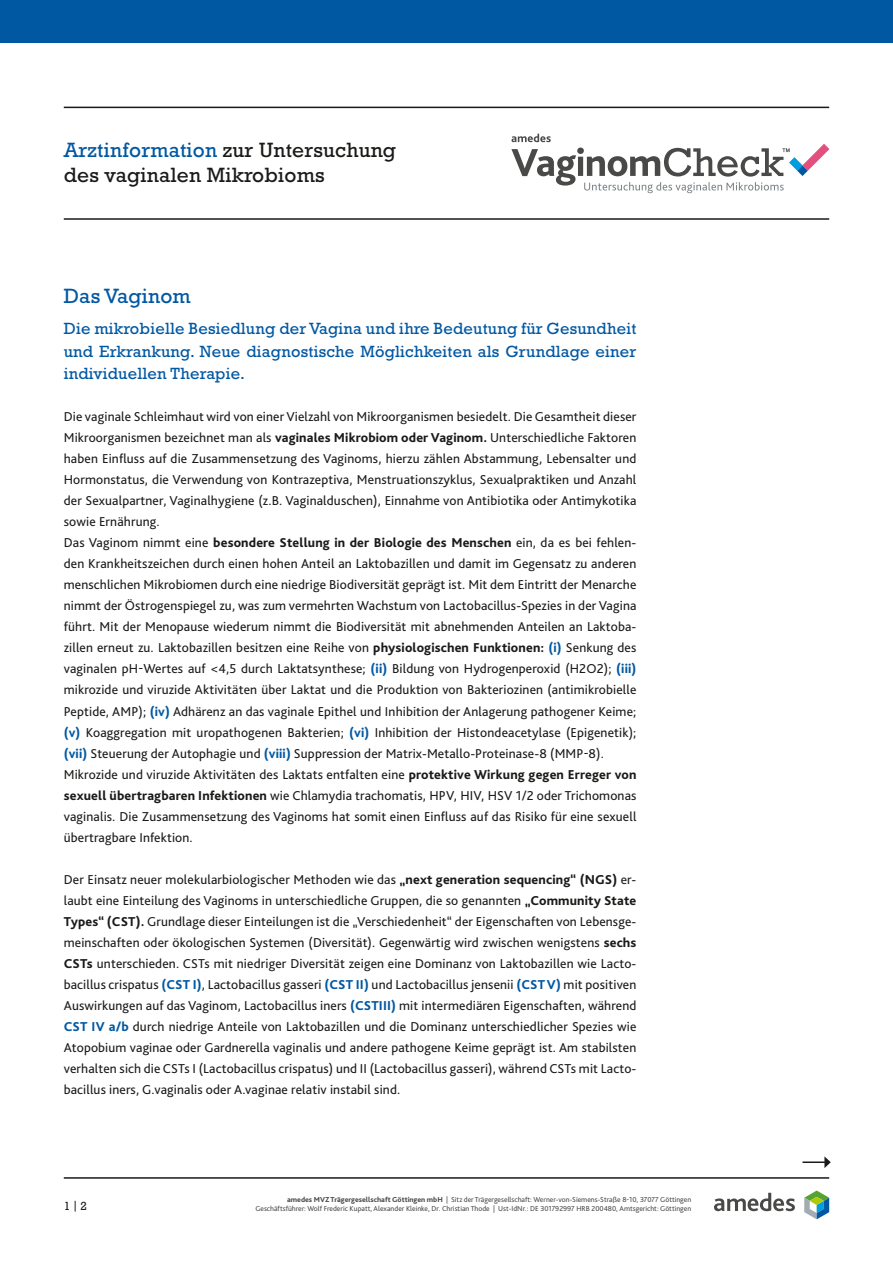
<style>
.page{position:relative;width:893px;height:1263px;background:#fff}
.page>*{position:absolute;margin:0;border:0;box-sizing:border-box;transform-origin:0 0}
.t1{font:21px/25.5px "Rockwell";letter-spacing:.01em;color:#1a1a18}
.t2{font:21px "Rockwell";letter-spacing:.01em;color:#0058a3}
.t3{font:16.5px/22.5px "Rockwell";letter-spacing:.01em;color:#0058a3;text-align:justify}
.t4{font:13.5px/21px "Bliss Pro";letter-spacing:.01em;color:#1a1a18}
.t5{font:12px "Rockwell";color:#1a1a18}
.t6{font:7.5px/9px "Bliss Pro";color:#494948;text-align:right}
.s1{color:#0058a3}
.s2{font-weight:800}
.s3{font-weight:800;color:#0058a3}
</style>
<div class="page">
<hr style="left:64px;top:107px;width:765px;height:1px;background:#1a1a18">
<hr style="left:64px;top:218px;width:765px;height:2px;background:#1a1a18">
<div style="left:0;top:0;width:893px;height:43px;background:#0058a3"></div>
<svg style="left:511px;top:134px;width:318px;height:59px"></svg>
<hr style="left:64px;top:1177px;width:765px;height:2px;background:#1a1a18">
<svg style="left:714px;top:1193px;width:81px;height:18px"></svg>
<svg style="left:804px;top:1190px;width:25px;height:29px"></svg>
<hr style="left:802px;top:1161px;width:23px;height:2px;background:#1a1a18">
<svg style="left:824px;top:1156px;width:7px;height:12px"></svg>
<h1 class="t1" style="left:64px;top:137px;width:334px"><span class="s1">Arztinformation</span> zur Untersuchung des vaginalen Mikrobioms</h1>
<h1 class="t2" style="left:64px;top:284px;width:128px">Das Vaginom</h1>
<p class="t3" style="left:64px;top:317px;width:574px">Die mikrobielle Besiedlung der Vagina und ihre Bedeutung für Gesundheit und Erkrankung. Neue diagnostische Möglichkeiten als Grundlage einer individuellen Therapie.</p>
<p class="t4" style="left:64px;top:406px;width:574px">Die vaginale Schleimhaut wird von einer Vielzahl von Mikroorganismen besiedelt. Die Gesamtheit dieser Mikroorganismen bezeichnet man als <span class="s2">vaginales Mikrobiom oder Vaginom.</span> Unterschiedliche Faktoren haben Einfluss auf die Zusammensetzung des Vaginoms, hierzu zählen Abstammung, Lebensalter und Hormonstatus, die Verwendung von Kontrazeptiva, Menstruationszyklus, Sexualpraktiken und Anzahl der Sexualpartner, Vaginalhygiene (z.B. Vaginalduschen), Einnahme von Antibiotika oder Antimykotika sowie Ernährung.<br>Das Vaginom nimmt eine <span class="s2">besondere Stellung in der Biologie des Menschen</span> ein, da es bei fehlen&shy;den Krankheitszeichen durch einen hohen Anteil an Laktobazillen und damit im Gegensatz zu anderen menschlichen Mikrobiomen durch eine niedrige Biodiversität geprägt ist. Mit dem Eintritt der Menarche nimmt der Östrogenspiegel zu, was zum vermehrten Wachstum von Lactobacillus-Spezies in der Vagina führt. Mit der Menopause wiederum nimmt die Biodiversität mit abnehmenden Anteilen an Laktoba&shy;zillen erneut zu. Laktobazillen besitzen eine Reihe von <span class="s2">physiologischen Funktionen:</span> <span class="s3">(i)</span> Senkung des vaginalen pH-Wertes auf &lt;4,5 durch Laktatsynthese; <span class="s3">(ii)</span> Bildung von Hydrogenperoxid (H2O2); <span class="s3">(iii) </span>mikrozide und viruzide Aktivitäten über Laktat und die Produktion von Bakteriozinen (antimikrobielle Peptide, AMP); <span class="s3">(iv)</span> Adhärenz an das vaginale Epithel und Inhibition der Anlagerung pathogener Keime; <span class="s3">(v)</span> Koaggregation mit uropathogenen Bakterien; <span class="s3">(vi)</span> Inhibition der Histondeacetylase (Epigenetik); <span class="s3">(vii)</span> Steuerung der Autophagie und <span class="s3">(viii)</span> Suppression der Matrix-Metallo-Proteinase-8 (MMP-8).<br>Mikrozide und viruzide Aktivitäten des Laktats entfalten eine <span class="s2">protektive Wirkung gegen Erreger von sexuell übertragbaren Infektionen</span> wie Chlamydia trachomatis, HPV, HIV, HSV 1/2 oder Trichomonas vaginalis. Die Zusammensetzung des Vaginoms hat somit einen Einfluss auf das Risiko für eine sexuell übertragbare Infektion.</p>
<p class="t4" style="left:64px;top:868px;width:574px;text-align:justify">Der Einsatz neuer molekularbiologischer Methoden wie das <span class="s2">„next generation sequencing“ (NGS)</span> er&shy;laubt eine Einteilung des Vaginoms in unterschiedliche Gruppen, die so genannten <span class="s2">„Community State Types“ (CST).</span> Grundlage dieser Einteilungen ist die „Verschiedenheit“ der Eigenschaften von Lebensge&shy;meinschaften oder ökologischen Systemen (Diversität). Gegenwärtig wird zwischen wenigstens <span class="s2">sechs CSTs</span> unterschieden. CSTs mit niedriger Diversität zeigen eine Dominanz von Laktobazillen wie Lacto&shy;bacillus crispatus <span class="s3">(CST I)</span>, Lactobacillus gasseri <span class="s3">(CST II)</span> und Lactobacillus jensenii <span class="s3">(CST V)</span> mit positiven Auswirkungen auf das Vaginom, Lactobacillus iners <span class="s3">(CSTIII)</span> mit intermediären Eigenschaften, während <span class="s3">CST IV a/b</span> durch niedrige Anteile von Laktobazillen und die Dominanz unterschiedlicher Spezies wie Atopobium vaginae oder Gardnerella vaginalis und andere pathogene Keime geprägt ist. Am stabilsten verhalten sich die CSTs I (Lactobacillus crispatus) und II (Lactobacillus gasseri), während CSTs mit Lacto&shy;bacillus iners, G.vaginalis oder A.vaginae relativ instabil sind.</p>
<p class="t5" style="left:64px;top:1199px;width:25px">1|2</p>
<p class="t6" style="left:255px;top:1195px;width:437px"><span class="s2">amedes MVZ Trägergesellschaft Göttingen mbH</span> | Sitz der Trägergesellschaft: Werner-von-Siemens-Straße 8-10, 37077 Göttingen<br>Geschäftsführer: Wolf Frederic Kupatt, Alexander Kleinke, Dr. Christian Thode | Ust-IdNr.: DE 301792997 HRB 200480, Amtsgericht: Göttingen</p>
</div>
